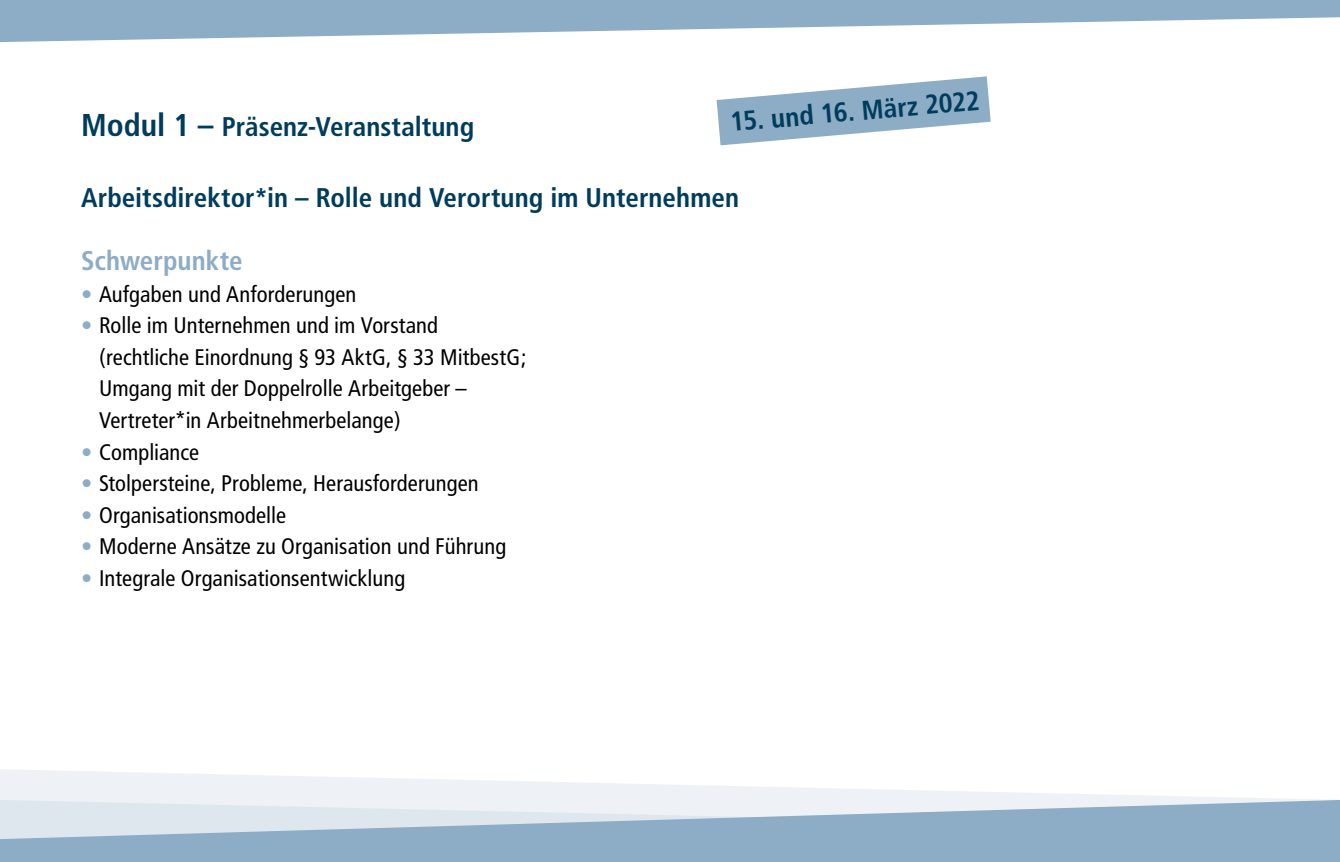
<style>
.page{position:relative;width:1340px;height:862px;background:#fff}
.page>*{position:absolute;margin:0;border:0;box-sizing:border-box;transform-origin:0 0}
.Text{font:700 condensed 27px "Frutiger";color:#003c5c}
.Head{font:700 condensed 27px "Frutiger";color:#003c5c}
.Text-2{font:700 condensed 27px "Frutiger";color:#8dacc6}
.Text-3{font:condensed 22.5px/31.5px "Frutiger";letter-spacing:.005em;color:#000}
.s1{font-size:31.5px}
.s2{color:#8dacc6}
</style>
<div class="page">
<svg style="left:0;top:769px;width:1278px;height:30px;fill:#f1f5f8"></svg>
<svg style="left:0;top:799px;width:1339px;height:62px;background:#aac1d4"></svg>
<svg style="left:0;top:0;width:1339px;height:42px;fill:#8dacc6"></svg>
<svg style="left:716px;top:76px;width:274px;height:69px"></svg>
<p class="Head" style="left:81px;top:111px;width:394px"><span class="s1">Modul 1 –</span> Präsenz-Veranstaltung</p>
<p class="Text" style="left:729px;top:106px;width:251px;rotate:-5deg">15. und 16. März 2022</p>
<p class="Text" style="left:81px;top:182px;width:659px">Arbeitsdirektor*in – Rolle und Verortung im Unternehmen</p>
<p class="Text-2" style="left:81px;top:245px;width:163px">Schwerpunkte</p>
<p class="Text-3" style="left:81px;top:278px;width:277px"><span class="s2">•</span> Aufgaben und Anforderungen</p>
<p class="Text-3" style="left:99px;top:310px;width:429px;text-indent:-18px"><span class="s2">•</span> Rolle im Unternehmen und im Vorstand (rechtliche Einordnung § 93 AktG, § 33 MitbestG; Umgang mit der Doppelrolle Arbeitgeber – Vertreter*in Arbeitnehmerbelange)</p>
<p class="Text-3" style="left:81px;top:436px;width:120px"><span class="s2">•</span> Compliance</p>
<p class="Text-3" style="left:81px;top:467px;width:399px"><span class="s2">•</span> Stolpersteine, Probleme, Herausforderungen</p>
<p class="Text-3" style="left:81px;top:499px;width:207px"><span class="s2">•</span> Organisationsmodelle</p>
<p class="Text-3" style="left:81px;top:530px;width:426px"><span class="s2">•</span> Moderne Ansätze zu Organisation und Führung</p>
<p class="Text-3" style="left:81px;top:562px;width:326px"><span class="s2">•</span> Integrale Organisationsentwicklung</p>
</div>
